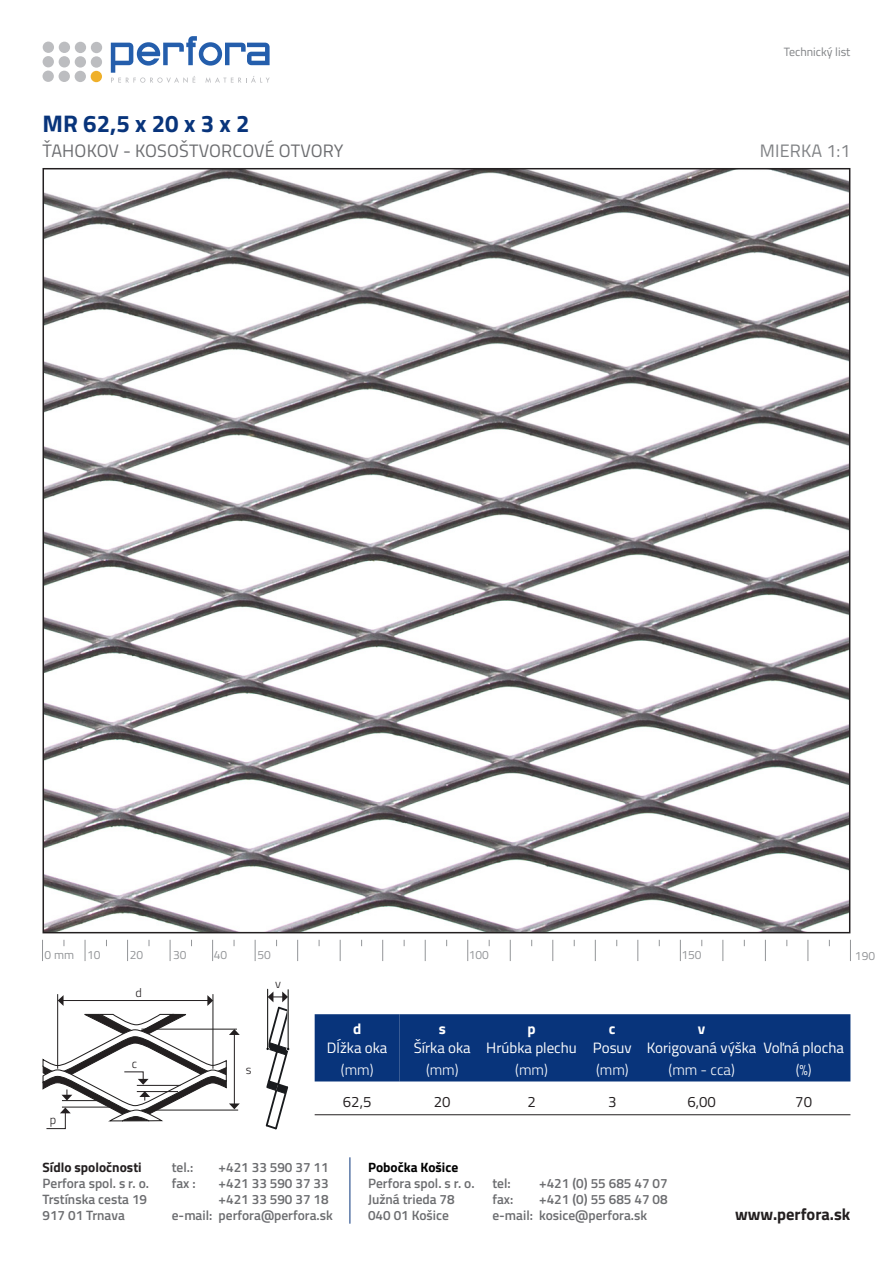
<style>
.page{position:relative;width:893px;height:1263px;background:#fff}
.page>*{position:absolute;margin:0;border:0;box-sizing:border-box;transform-origin:0 0}
.t1{font:700 24px "Titillium Web";color:#08347b}
.t2{font:18px "Titillium Web";letter-spacing:.01em;color:#6c6d70}
.t3{font:18px "Titillium Web";letter-spacing:.01em;color:#808285}
.t4{font:700 16.5px "Titillium Web";color:#231f20}
.t5{font:15px "Titillium Web";color:#fff}
.t6{font:300 15px "Titillium Web";color:#fff}
.t7{font:15px "Titillium Web";color:#231f20}
.t8{font:700 15px "Titillium Web";color:#fff}
.t9{font:600 13.5px/16.2px "Titillium Web";color:#6c6d70}
.t10{font:700 13.5px "Titillium Web";color:#231f20}
.t11{font:700 13.5px "Titillium Web";color:#000}
.t12{font:300 12.3px "Titillium";color:#231f20}
.t13{font:300 12.3px "Titillium Web";color:#231f20}
.t14{font:12px "Titillium Web";color:#939598}
.t15{font:12px "Titillium Web";color:#808285}
</style>
<div class="page">
<hr style="left:350px;top:1157px;width:1px;height:67px;background:#08347b">
<svg style="left:111px;top:36px;width:159px;height:47px"></svg>
<div style="left:91px;top:71px;width:11px;height:11px;background:#efb02a;border-radius:50%"></div>
<div style="left:75px;top:71px;width:11px;height:11px;background:#bcbdc0;border-radius:50%"></div>
<div style="left:59px;top:71px;width:11px;height:11px;background:#bcbdc0;border-radius:50%"></div>
<div style="left:43px;top:71px;width:11px;height:11px;background:#bcbdc0;border-radius:50%"></div>
<div style="left:91px;top:56px;width:11px;height:12px;background:#bcbdc0;border-radius:50%"></div>
<div style="left:75px;top:56px;width:11px;height:12px;background:#bcbdc0;border-radius:50%"></div>
<div style="left:43px;top:56px;width:11px;height:11px;background:#bcbdc0;border-radius:50%"></div>
<div style="left:59px;top:56px;width:11px;height:12px;background:#bcbdc0;border-radius:50%"></div>
<div style="left:91px;top:42px;width:11px;height:11px;background:#bcbdc0;border-radius:50%"></div>
<div style="left:75px;top:42px;width:11px;height:11px;background:#bcbdc0;border-radius:50%"></div>
<div style="left:59px;top:42px;width:11px;height:11px;background:#bcbdc0;border-radius:50%"></div>
<div style="left:43px;top:42px;width:11px;height:11px;background:#bcbdc0;border-radius:50%"></div>
<svg style="left:42px;top:940px;width:1px;height:21px"></svg>
<svg style="left:85px;top:940px;width:1px;height:21px"></svg>
<svg style="left:127px;top:940px;width:1px;height:21px"></svg>
<svg style="left:170px;top:940px;width:1px;height:21px"></svg>
<svg style="left:212px;top:940px;width:1px;height:21px"></svg>
<svg style="left:255px;top:940px;width:1px;height:21px"></svg>
<svg style="left:297px;top:940px;width:1px;height:21px"></svg>
<svg style="left:340px;top:940px;width:1px;height:21px"></svg>
<svg style="left:382px;top:940px;width:1px;height:21px"></svg>
<svg style="left:425px;top:940px;width:1px;height:21px"></svg>
<svg style="left:467px;top:940px;width:1px;height:21px"></svg>
<svg style="left:510px;top:940px;width:1px;height:21px"></svg>
<svg style="left:552px;top:940px;width:1px;height:21px"></svg>
<svg style="left:595px;top:940px;width:1px;height:21px"></svg>
<svg style="left:637px;top:940px;width:1px;height:21px"></svg>
<svg style="left:680px;top:940px;width:1px;height:21px"></svg>
<svg style="left:722px;top:940px;width:1px;height:21px"></svg>
<svg style="left:765px;top:940px;width:1px;height:21px"></svg>
<svg style="left:807px;top:940px;width:1px;height:21px"></svg>
<svg style="left:850px;top:940px;width:1px;height:21px"></svg>
<hr style="left:213px;top:994px;width:1px;height:75px;background:#211f1f">
<hr style="left:57px;top:994px;width:1px;height:75px;background:#211f1f">
<hr style="left:63px;top:1000px;width:145px;height:1px;background:#231f20">
<svg style="left:58px;top:995px;width:6px;height:11px"></svg>
<svg style="left:207px;top:995px;width:6px;height:11px"></svg>
<svg style="left:42px;top:1013px;width:198px;height:116px"></svg>
<hr style="left:137px;top:1085px;width:43px;height:1px;background:#231f20">
<hr style="left:137px;top:1091px;width:41px;height:1px;background:#231f20">
<hr style="left:267px;top:989px;width:1px;height:60px;background:#040503">
<hr style="left:288px;top:990px;width:1px;height:59px;background:#040503">
<svg style="left:265px;top:991px;width:25px;height:139px"></svg>
<img style="left:46px;top:171px;width:801px;height:759px">
<div style="left:315px;top:1014px;width:535px;height:67px;background:#08347b"></div>
<hr style="left:315px;top:1114px;width:535px;height:1px;background:#231f20">
<h1 class="t1" style="left:43px;top:105px;width:208px">MR 62,5 x 20 x 3 x 2</h1>
<p class="t15" style="left:784px;top:43px;width:68px">Technický list</p>
<h2 class="t2" style="left:43px;top:136px;width:302px">ŤAHOKOV - KOSOŠTVORCOVÉ OTVORY</h2>
<h2 class="t3" style="left:760px;top:136px;width:92px">MIERKA 1:1</h2>
<p class="t14" style="left:45px;top:945px;width:57px">0 mm 10</p>
<p class="t14" style="left:130px;top:945px;width:15px">20</p>
<p class="t14" style="left:173px;top:945px;width:15px">30</p>
<p class="t14" style="left:214px;top:945px;width:15px">40</p>
<p class="t14" style="left:257px;top:945px;width:15px">50</p>
<p class="t14" style="left:469px;top:945px;width:22px">100</p>
<p class="t14" style="left:681px;top:945px;width:22px">150</p>
<p class="t14" style="left:855px;top:946px;width:22px">190</p>
<p class="t12" style="left:50px;top:1115px;width:8px">p</p>
<p class="t12" style="left:136px;top:988px;width:8px">d</p>
<p class="t12" style="left:132px;top:1059px;width:7px">c</p>
<p class="t13" style="left:275px;top:974px;width:7px">v</p>
<p class="t12" style="left:246px;top:1065px;width:7px">s</p>
<p class="t8" style="left:353px;top:1017px;width:10px">d</p>
<p class="t5" style="left:327px;top:1035px;width:62px">Dĺžka oka</p>
<p class="t8" style="left:439px;top:1017px;width:9px">s</p>
<p class="t5" style="left:414px;top:1035px;width:59px">Šírka oka</p>
<p class="t8" style="left:527px;top:1017px;width:10px">p</p>
<p class="t5" style="left:486px;top:1035px;width:92px">Hrúbka plechu</p>
<p class="t8" style="left:609px;top:1017px;width:8px">c</p>
<p class="t5" style="left:593px;top:1035px;width:40px">Posuv</p>
<p class="t8" style="left:698px;top:1017px;width:9px">v</p>
<p class="t5" style="left:647px;top:1035px;width:199px">Korigovaná výška Voľná plocha</p>
<p class="t6" style="left:341px;top:1058px;width:34px">(mm)</p>
<p class="t6" style="left:426px;top:1058px;width:34px">(mm)</p>
<p class="t6" style="left:515px;top:1058px;width:34px">(mm)</p>
<p class="t6" style="left:596px;top:1058px;width:34px">(mm)</p>
<p class="t6" style="left:669px;top:1058px;width:68px">(mm - cca)</p>
<p class="t6" style="left:796px;top:1058px;width:17px">(%)</p>
<p class="t7" style="left:343px;top:1089px;width:30px">62,5</p>
<p class="t7" style="left:434px;top:1089px;width:18px">20</p>
<p class="t7" style="left:527px;top:1089px;width:10px">2</p>
<p class="t7" style="left:608px;top:1089px;width:10px">3</p>
<p class="t7" style="left:687px;top:1089px;width:30px">6,00</p>
<p class="t7" style="left:795px;top:1089px;width:18px">70</p>
<p class="t10" style="left:43px;top:1156px;width:101px">Sídlo spoločnosti</p>
<p class="t9" style="left:43px;top:1175px;width:108px">Perfora spol. s r. o.<br>Trstínska cesta 19<br>917 01 Trnava</p>
<p class="t9" style="left:492px;top:1175px;width:20px">tel:</p>
<p class="t9" style="left:539px;top:1175px;width:130px">+421 (0) 55 685 47 07</p>
<p class="t11" style="left:368px;top:1156px;width:92px">Pobočka Košice</p>
<p class="t9" style="left:368px;top:1175px;width:108px">Perfora spol. s r. o.<br>Južná trieda 78<br>040 01 Košice</p>
<p class="t9" style="left:172px;top:1159px;width:23px">tel.:</p>
<p class="t9" style="left:219px;top:1159px;width:112px">+421 33 590 37 11</p>
<p class="t9" style="left:172px;top:1175px;width:25px">fax :</p>
<p class="t9" style="left:219px;top:1175px;width:112px">+421 33 590 37 33</p>
<p class="t9" style="left:219px;top:1191px;width:112px">+421 33 590 37 18</p>
<p class="t9" style="left:172px;top:1207px;width:163px">e-mail: perfora@perfora.sk</p>
<p class="t9" style="left:492px;top:1191px;width:177px;text-indent:47px">+421 (0) 55 685 47 08 e-mail: kosice@perfora.sk</p>
<p class="t9" style="left:492px;top:1191px;width:23px">fax:</p>
<p class="t4" style="left:735px;top:1202px;width:117px">www.perfora.sk</p>
</div>
